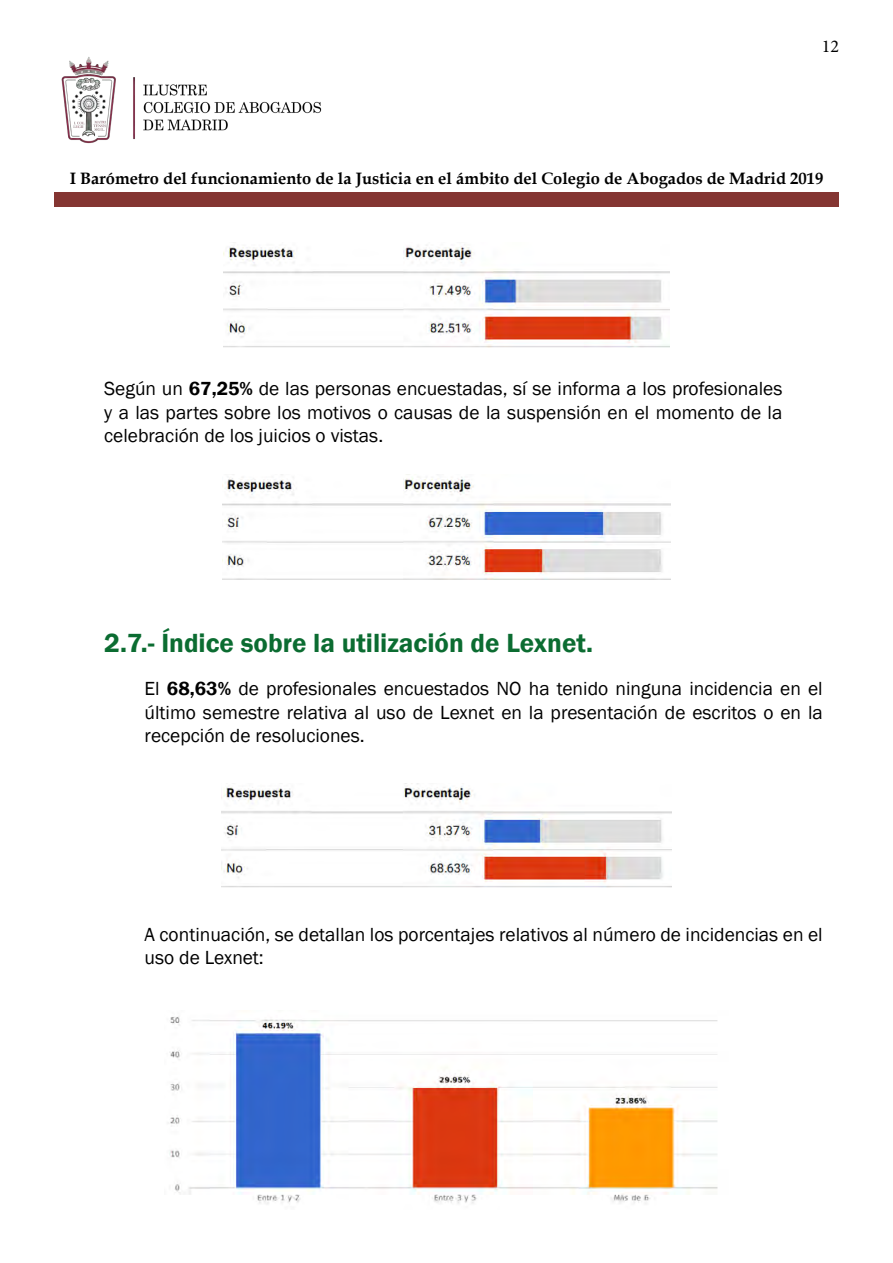
<style>
.page{position:relative;width:893px;height:1263px;background:#fff}
.page>*{position:absolute;margin:0;border:0;box-sizing:border-box;transform-origin:0 0}
.t1{font:600 27px "Franklin Gothic";color:#0b6c31}
.t2{font:19.5px/23.4px "Franklin Gothic";color:#000;text-align:justify}
.t3{font:18px "Minion Pro";color:#000}
.t4{font:700 16.5px "Book Antiqua";color:#000}
.s1{font-weight:600}
</style>
<div class="page">
<div style="left:54px;top:192px;width:785px;height:15px;background:#843532"></div>
<img style="left:61px;top:57px;width:261px;height:87px">
<img style="left:224px;top:242px;width:445px;height:105px">
<img style="left:222px;top:477px;width:449px;height:102px">
<img style="left:222px;top:783px;width:449px;height:105px">
<img style="left:169px;top:1016px;width:549px;height:188px">
<p class="t3" style="left:822px;top:34px;width:19px">12</p>
<p class="t4" style="left:70px;top:167px;width:755px">I Barómetro del funcionamiento de la Justicia en el ámbito del Colegio de Abogados de Madrid 2019</p>
<p class="t2" style="left:104px;top:377px;width:680px">Según un <span class="s1">67,25%</span> de las personas encuestadas, sí se informa a los profesionales y a las partes sobre los motivos o causas de la suspensión en el momento de la celebración de los juicios o vistas.</p>
<h1 class="t1" style="left:104px;top:626px;width:490px">2.7.- Índice sobre la utilización de Lexnet.</h1>
<p class="t2" style="left:145px;top:678px;width:680px">El <span class="s1">68,63%</span> de profesionales encuestados NO ha tenido ninguna incidencia en el último semestre relativa al uso de Lexnet en la presentación de escritos o en la recepción de resoluciones.</p>
<p class="t2" style="left:145px;top:923px;width:680px">A continuación, se detallan los porcentajes relativos al número de incidencias en el uso de Lexnet:</p>
</div>
